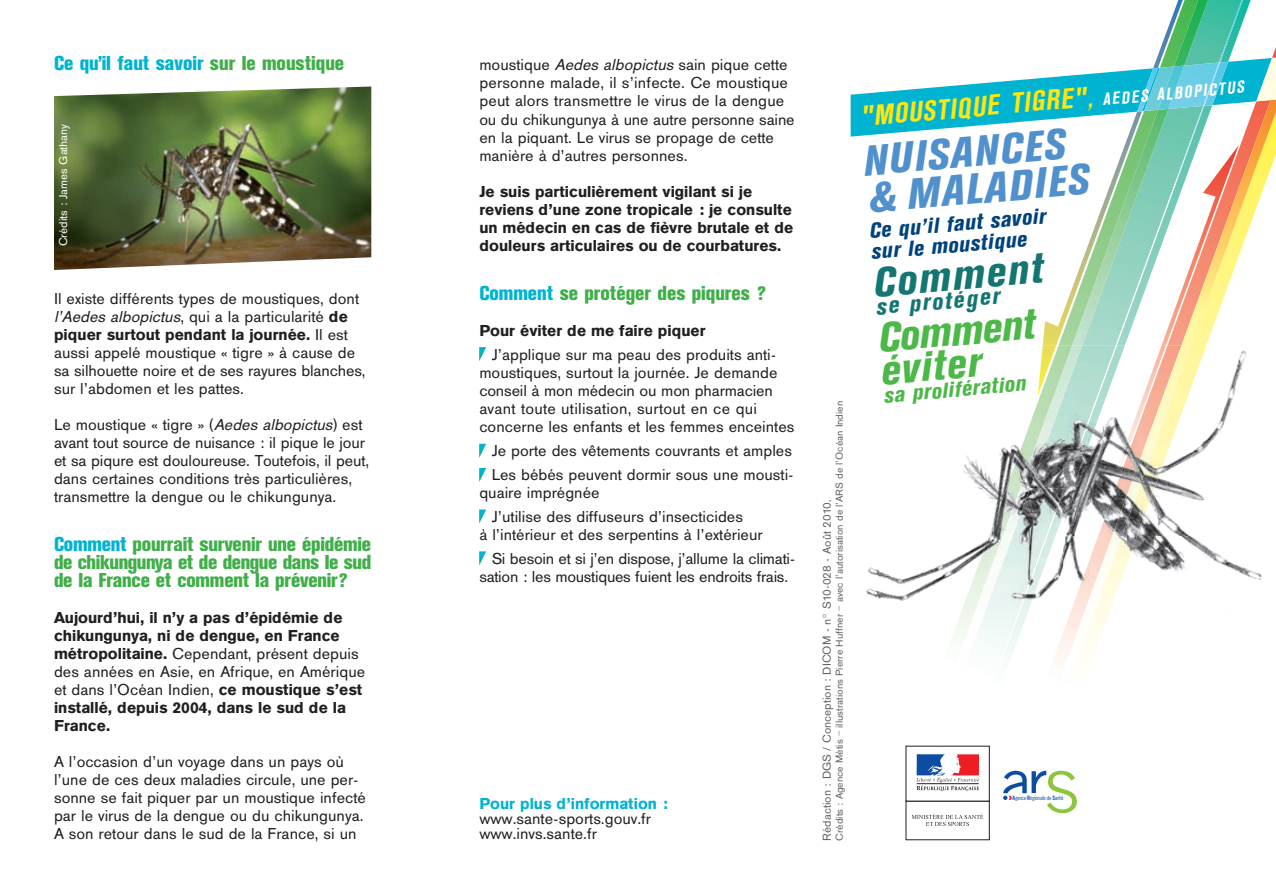
<style>
.page{position:relative;width:1276px;height:893px;background:#fff}
.page>*{position:absolute;margin:0;border:0;box-sizing:border-box;transform-origin:0 0}
.t1{font:italic 45px/37.5px "Agrotesk Super";color:#5090cc}
.t2{font:italic 43.5px/33px "Agrotesk Super";color:#4cb848}
.t3{font:italic 43.5px "Agrotesk Super";color:#147672}
.t4{font:30px "Agrotesk Medium Ital Cond";color:#ffe709}
.t5{font:italic 24px "Agrotesk Super";color:#147672}
.t6{font:italic 22.5px/21px "Agrotesk Super";color:#01437c}
.t7{font:italic 22.5px "Agrotesk Super";color:#4cb848}
.t8{font:21px/18px "Agrotesk Bold Cond";letter-spacing:-.01em;color:#40ae49;text-align:justify}
.t9{font:21px "Agrotesk Bold Cond";color:#00b4d1}
.t10{font:16.5px/18px "Agrotesk";color:#231f20}
.t11{font:700 16.5px/18px "Agrotesk";color:#231f20}
.t12{font:16.5px "Agrotesk";letter-spacing:-.02em;color:#231f20}
.t13{font:700 16.5px "Agrotesk";color:#00b4d1}
.t14{font:12px "Agrotesk";color:#636366}
.t15{font:12px "Agrotesk";color:#fff}
.t16{font:10.5px "Agrotesk";color:#636366}
.t17{font:6px "Trade Gothic Cond Eighteen";letter-spacing:-.04em;color:#0d4da1}
.s1{color:#40ae49}
.s2{font-style:italic}
.s3{font-weight:700}
.s4{color:#00b4d1}
.s5{font-weight:400}
.s6{font-size:27px}
.s7{font-size:18px;color:#fff}
.s8{font-family:"Trade Gothic Bold Cond Twenty"}
</style>
<div class="page">
<img style="left:994px;top:0;width:249px;height:660px">
<img style="left:1060px;top:137px;width:216px;height:526px">
<svg style="left:1042px;top:0;width:140px;height:345px"></svg>
<svg style="left:1161px;top:145px;width:77px;height:200px"></svg>
<svg style="left:850px;top:58px;width:426px;height:79px"></svg>
<img style="left:994px;top:345px;width:36px;height:71px">
<img style="left:1206px;top:345px;width:70px;height:96px">
<img style="left:866px;top:441px;width:410px;height:191px">
<img style="left:993px;top:416px;width:37px;height:72px">
<img style="left:954px;top:523px;width:23px;height:109px">
<img style="left:1030px;top:345px;width:19px;height:142px">
<img style="left:977px;top:488px;width:34px;height:144px">
<img style="left:1044px;top:345px;width:20px;height:105px">
<img style="left:1005px;top:422px;width:39px;height:133px">
<img style="left:967px;top:527px;width:39px;height:105px">
<img style="left:1049px;top:426px;width:38px;height:97px">
<img style="left:1064px;top:345px;width:53px;height:145px">
<img style="left:1011px;top:487px;width:53px;height:145px">
<img style="left:1102px;top:415px;width:15px;height:107px">
<img style="left:1063px;top:523px;width:24px;height:109px">
<img style="left:1166px;top:345px;width:40px;height:110px">
<img style="left:1126px;top:470px;width:40px;height:95px">
<img style="left:1087px;top:522px;width:39px;height:110px">
<img style="left:1166px;top:345px;width:25px;height:105px">
<img style="left:1115px;top:423px;width:38px;height:131px">
<img style="left:1077px;top:527px;width:38px;height:105px">
<img style="left:1037px;top:345px;width:19px;height:51px">
<img style="left:1117px;top:345px;width:49px;height:125px">
<div style="left:905px;top:801px;width:84px;height:39px;border:1px solid #231f20"></div>
<svg style="left:916px;top:754px;width:63px;height:37px"></svg>
<svg style="left:912px;top:814px;width:71px;height:12px"></svg>
<svg style="left:1003px;top:771px;width:74px;height:42px"></svg>
<img style="left:54px;top:87px;width:317px;height:183px">
<svg style="left:479px;top:347px;width:7px;height:14px"></svg>
<svg style="left:479px;top:444px;width:7px;height:14px"></svg>
<svg style="left:479px;top:468px;width:7px;height:14px"></svg>
<svg style="left:479px;top:509px;width:7px;height:15px"></svg>
<svg style="left:479px;top:551px;width:7px;height:15px"></svg>
<p class="t9" style="left:54px;top:50px;width:292px">Ce qu’il faut savoir <span class="s1">sur le moustique</span></p>
<p class="t15" style="left:57px;top:246px;width:124px;rotate:-90deg">Crédits : James Gathany</p>
<p class="t10" style="left:54px;top:290px;width:313px">Il existe différents types de moustiques, dont <span class="s2">l’Aedes albopictus</span>, qui a la particularité <span class="s3">de piquer surtout pendant la journée.</span> Il est aussi appelé moustique « tigre » à cause de sa silhouette noire et de ses rayures blanches, sur l’abdomen et les pattes.</p>
<p class="t10" style="left:54px;top:416px;width:316px">Le moustique « tigre » (<span class="s2">Aedes albopictus</span>) est avant tout source de nuisance : il pique le jour et sa piqure est douloureuse. Toutefois, il peut, dans certaines conditions très particulières, transmettre la dengue ou le chikungunya.</p>
<p class="t8" style="left:54px;top:535px;width:319px"><span class="s4">Comment</span> pourrait survenir une épidémie de chikungunya et de dengue dans le sud de la France et comment la prévenir?</p>
<p class="t11" style="left:54px;top:609px;width:313px">Aujourd’hui, il n’y a pas d’épidémie de chikungunya, ni de dengue, en France métropolitaine. <span class="s5">Cependant, présent depuis des années en Asie, en Afrique, en Amérique et dans l’Océan Indien,</span> ce moustique s’est installé, depuis 2004, dans le sud de la France.</p>
<p class="t10" style="left:54px;top:753px;width:313px">A l’occasion d’un voyage dans un pays où l’une de ces deux maladies circule, une per&shy;sonne se fait piquer par un moustique infecté par le virus de la dengue ou du chikungunya.<br>A son retour dans le sud de la France, si un</p>
<p class="t10" style="left:479px;top:56px;width:317px">moustique <span class="s2">Aedes albopictus</span> sain pique cette personne malade, il s’infecte. Ce moustique peut alors transmettre le virus de la dengue ou du chikungunya à une autre personne saine en la piquant. Le virus se propage de cette manière à d’autres personnes.</p>
<p class="t11" style="left:479px;top:182px;width:315px">Je suis particulièrement vigilant si je reviens d’une zone tropicale : je consulte un médecin en cas de fièvre brutale et de douleurs articulaires ou de courbatures.</p>
<p class="t8" style="left:479px;top:284px;width:288px"><span class="s4">Comment</span> se protéger des piqures ?</p>
<p class="t11" style="left:479px;top:322px;width:228px">Pour éviter de me faire piquer</p>
<p class="t10" style="left:479px;top:346px;width:317px;text-indent:12px">J’applique sur ma peau des produits anti&shy;moustiques, surtout la journée. Je demande conseil à mon médecin ou mon pharmacien avant toute utilisation, surtout en ce qui concerne les enfants et les femmes enceintes</p>
<p class="t10" style="left:492px;top:439px;width:304px;line-height:24px">Je porte des vêtements couvrants et amples<br>Les bébés peuvent dormir sous une mousti-</p>
<p class="t10" style="left:492px;top:481px;width:253px;line-height:24px;text-indent:-12px">quaire imprégnée<br>J’utilise des diffuseurs d’insecticides</p>
<p class="t10" style="left:492px;top:523px;width:305px;line-height:24px;text-indent:-12px">à l’intérieur et des serpentins à l’extérieur<br>Si besoin et si j’en dispose, j’allume la climati-</p>
<p class="t12" style="left:479px;top:568px;width:310px">sation : les moustiques fuient les endroits frais.</p>
<p class="t13" style="left:479px;top:794px;width:190px">Pour plus d’information :</p>
<p class="t10" style="left:479px;top:811px;width:173px;line-height:15px">www.sante-sports.gouv.fr www.invs.sante.fr</p>
<p class="t16" style="left:833px;top:840px;width:441px;rotate:-90deg">Crédits : Agence Métis – illustrations Pierre Huffner – avec l’autorisation de l’ARS de l’Océan Indien</p>
<p class="t14" style="left:820px;top:840px;width:342px;rotate:-90deg">Rédaction : DGS / Conception : DICOM - n° S10-028 - Août 2010.</p>
<h3 class="t4" style="left:859px;top:99px;width:386px;rotate:-5deg">"MOUSTIQUE TIGRE"<span class="s6">,</span> <span class="s7">AEDES ALBOPICTUS</span></h3>
<h1 class="t1" style="left:862px;top:143px;width:226px;rotate:-5deg">NUISANCES &amp; MALADIES</h1>
<h3 class="t6" style="left:869px;top:221px;width:179px;rotate:-5deg">Ce qu’il faut savoir sur le moustique</h3>
<h2 class="t3" style="left:872px;top:258px;width:173px;rotate:-5deg">Comment</h2>
<h3 class="t5" style="left:875px;top:293px;width:126px;rotate:-5deg">se protéger</h3>
<h2 class="t2" style="left:878px;top:322px;width:160px;rotate:-5deg">Comment éviter</h2>
<h3 class="t7" style="left:883px;top:383px;width:145px;rotate:-5deg">sa prolifération</h3>
<p class="t17" style="left:1012px;top:794px;width:52px"><span class="s8">A</span>gence <span class="s8">R</span>égionale de <span class="s8">S</span>anté</p>
</div>
